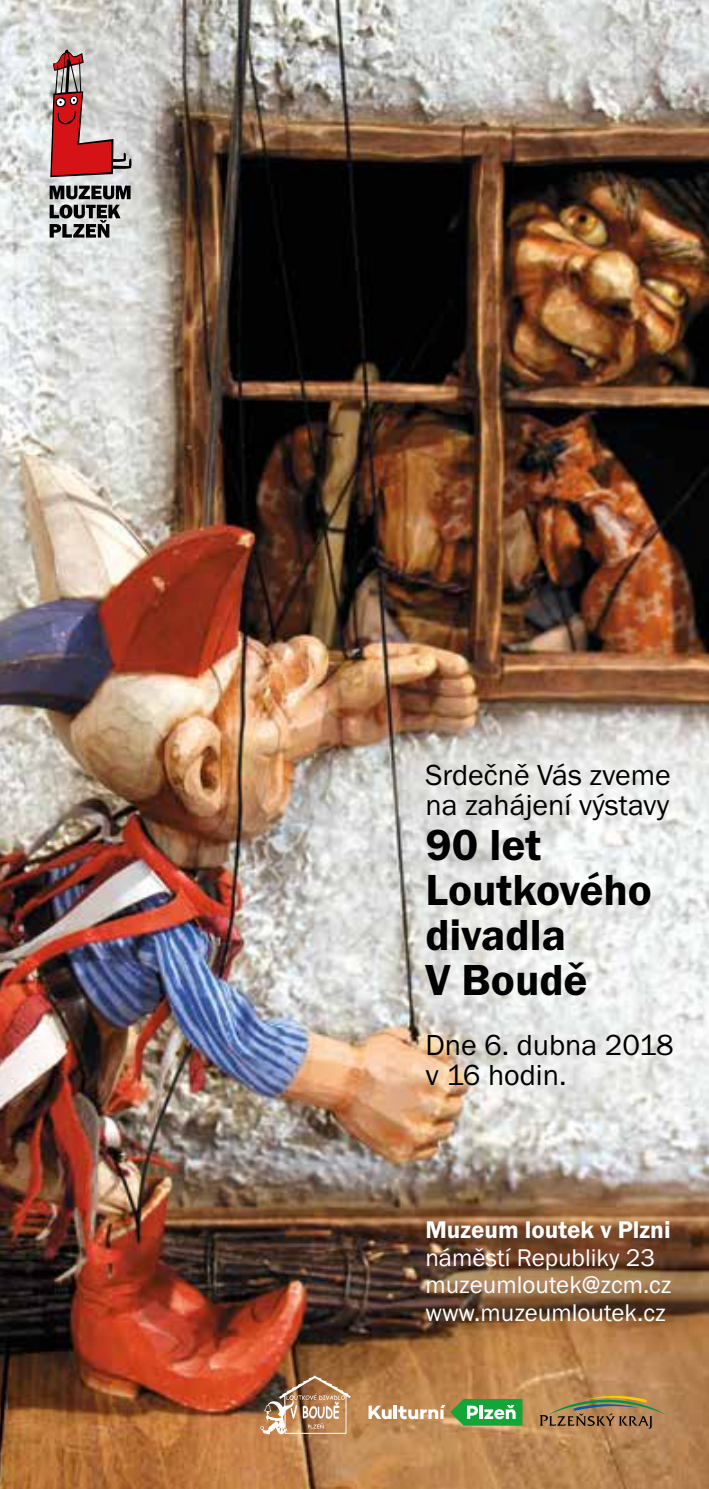
<style>
.page{position:relative;width:709px;height:1489px;background:#fff}
.page>*{position:absolute;margin:0;border:0;box-sizing:border-box;transform-origin:0 0}
.t1{font:600 45px/45px "Franklin Gothic Itc TCE";color:#000}
.t2{font:30px/30px "Franklin Gothic Itc TCE";color:#000}
.t3{font:25px/27.5px "Franklin Gothic Itc TCE";color:#fff}
.t4{font:600 25px "Franklin Gothic Itc TCE";color:#fff}
</style>
<div class="page">
<img style="left:0;top:0;width:709px;height:1488px">
<svg style="left:50px;top:50px;width:81px;height:187px;background:#ae8686"></svg>
<svg style="left:540px;top:1395px;width:126px;height:33px;background:#9f8051"></svg>
<img style="left:260px;top:1375px;width:91px;height:59px">
<svg style="left:368px;top:1405px;width:23px;height:13px"></svg>
<hr style="left:394px;top:1404px;width:3px;height:14px;background:#fff">
<svg style="left:398px;top:1398px;width:124px;height:27px;background:#87ac6a"></svg>
<p class="t2" style="left:425px;top:760px;width:247px">Srdečně Vás zveme na zahájení výstavy</p>
<h1 class="t1" style="left:425px;top:822px;width:228px">90 let<br>Loutkového divadla<br>V Boudě</h1>
<p class="t2" style="left:425px;top:1030px;width:250px">Dne 6. dubna 2018 v 16 hodin.</p>
<p class="t4" style="left:425px;top:1215px;width:247px">Muzeum loutek v Plzni</p>
<p class="t3" style="left:425px;top:1243px;width:248px">náměstí Republiky 23 muzeumloutek@zcm.cz www.muzeumloutek.cz</p>
</div>
